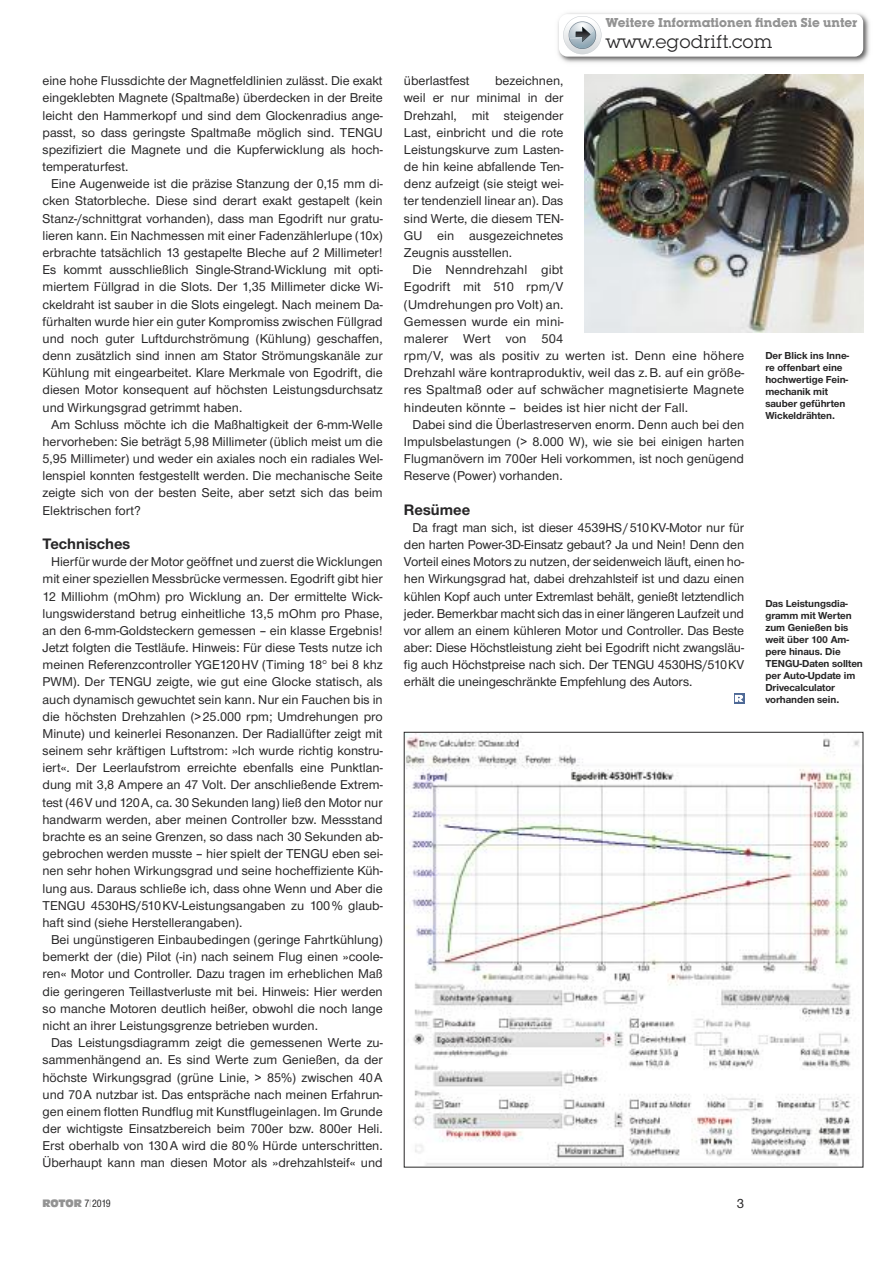
<style>
.page{position:relative;width:893px;height:1263px;background:#fff}
.page>*{position:absolute;margin:0;border:0;box-sizing:border-box;transform-origin:0 0}
.t1{font:19.5px "Lubalin Graph Itc T";color:#272627}
.t2{font:700 15.75px "Nimbus San Nov T";color:#272627}
.t3{font:500 13.8px "Nimbus San Nov T";color:#272627}
.t4{font:700 13.5px "Lubalin Graph Itc T";color:#939393}
.t5{font:500 13.35px/17.2px "Nimbus San Nov T";color:#272627;text-align:justify}
.t6{font:11.25px "Antique Olive T Compact";letter-spacing:-.01em;color:#939393}
.t7{font:700 10.5px/12px "Nimbus San Nov T";letter-spacing:-.005em;color:#272627}
.s1{font-family:"Nimbus San T Reg Con";color:#272627}
.s2{font-family:"Nimbus San T Reg Con";color:#c9c9c9}
</style>
<div class="page">
<div style="left:734px;top:693px;width:10px;height:11px;background:#4e6996"></div>
<svg style="left:735px;top:695px;width:8px;height:7px"></svg>
<img style="left:557px;top:13px;width:313px;height:50px">
<div style="left:559px;top:14px;width:304px;height:43px;background:#fff;border-radius:9px"></div>
<svg style="left:563px;top:16px;width:38px;height:38px"></svg>
<img style="left:585px;top:74px;width:278px;height:258px">
<img style="left:406px;top:734px;width:454px;height:431px">
<p class="t5" style="left:43px;top:72px;width:342px">eine hohe Flussdichte der Magnetfeldlinien zulässt. Die exakt eingeklebten Magnete (Spaltmaße) überdecken in der Breite leicht den Hammerkopf und sind dem Glockenradius ange&shy;passt, so dass geringste Spaltmaße möglich sind. TENGU spezifiziert die Magnete und die Kupferwicklung als hoch&shy;temperaturfest.</p>
<p class="t5" style="left:43px;top:175px;width:342px;text-indent:9px">Eine Augenweide ist die präzise Stanzung der 0,15 mm di&shy;cken Statorbleche. Diese sind derart exakt gestapelt (kein Stanz-/schnittgrat vorhanden), dass man Egodrift nur gratu&shy;lieren kann. Ein Nachmessen mit einer Fadenzählerlupe (10x) erbrachte tatsächlich 13 gestapelte Bleche auf 2 Millimeter!<br>Es kommt ausschließlich Single-Strand-Wicklung mit opti&shy;miertem Füllgrad in die Slots. Der 1,35 Millimeter dicke Wi&shy;ckeldraht ist sauber in die Slots eingelegt. Nach meinem Da&shy;fürhalten wurde hier ein guter Kompromiss zwischen Füllgrad und noch guter Luftdurchströmung (Kühlung) geschaffen, denn zusätzlich sind innen am Stator Strömungskanäle zur Kühlung mit eingearbeitet. Klare Merkmale von Egodrift, die diesen Motor konsequent auf höchsten Leistungsdurchsatz und Wirkungsgrad getrimmt haben.</p>
<p class="t5" style="left:43px;top:415px;width:342px;text-indent:9px">Am Schluss möchte ich die Maßhaltigkeit der 6-mm-Welle hervorheben: Sie beträgt 5,98 Millimeter (üblich meist um die 5,95 Millimeter) und weder ein axiales noch ein radiales Wel&shy;lenspiel konnten festgestellt werden. Die mechanische Seite zeigte sich von der besten Seite, aber setzt sich das beim Elektrischen fort?</p>
<p class="t2" style="left:43px;top:534px;width:89px">Technisches</p>
<p class="t5" style="left:43px;top:553px;width:342px;text-indent:9px">Hierfür wurde der Motor geöffnet und zuerst die Wicklungen mit einer speziellen Messbrücke vermessen. Egodrift gibt hier 12 Milliohm (mOhm) pro Wicklung an. Der ermittelte Wick&shy;lungswiderstand betrug einheitliche 13,5 mOhm pro Phase, an den 6-mm-Goldsteckern gemessen – ein klasse Ergebnis!<br>Jetzt folgten die Testläufe. Hinweis: Für diese Tests nutze ich meinen Referenzcontroller YGE120HV (Timing 18° bei 8 khz PWM). Der TENGU zeigte, wie gut eine Glocke statisch, als auch dynamisch gewuchtet sein kann. Nur ein Fauchen bis in die höchsten Drehzahlen (&gt;25.000 rpm; Umdrehungen pro Minute) und keinerlei Resonanzen. Der Radiallüfter zeigt mit seinem sehr kräftigen Luftstrom: »Ich wurde richtig konstru&shy;iert«. Der Leerlaufstrom erreichte ebenfalls eine Punktlan&shy;dung mit 3,8 Ampere an 47 Volt. Der anschließende Extrem&shy;test (46V und 120A, ca. 30 Sekunden lang) ließ den Motor nur handwarm werden, aber meinen Controller bzw. Messstand brachte es an seine Grenzen, so dass nach 30 Sekunden ab&shy;gebrochen werden musste – hier spielt der TENGU eben sei&shy;nen sehr hohen Wirkungsgrad und seine hocheffiziente Küh&shy;lung aus. Daraus schließe ich, dass ohne Wenn und Aber die TENGU 4530HS/510KV-Leistungsangaben zu 100% glaub&shy;haft sind (siehe Herstellerangaben).</p>
<p class="t5" style="left:43px;top:931px;width:342px;text-indent:9px">Bei ungünstigeren Einbaubedingen (geringe Fahrtkühlung) bemerkt der (die) Pilot (-in) nach seinem Flug einen »coole&shy;ren« Motor und Controller. Dazu tragen im erheblichen Maß die geringeren Teillastverluste mit bei. Hinweis: Hier werden so manche Motoren deutlich heißer, obwohl die noch lange nicht an ihrer Leistungsgrenze betrieben wurden.</p>
<p class="t5" style="left:43px;top:1034px;width:342px;text-indent:9px">Das Leistungsdiagramm zeigt die gemessenen Werte zu&shy;sammenhängend an. Es sind Werte zum Genießen, da der höchste Wirkungsgrad (grüne Linie, &gt; 85%) zwischen 40A und 70A nutzbar ist. Das entspräche nach meinen Erfahrun&shy;gen einem flotten Rundflug mit Kunstflugeinlagen. Im Grunde der wichtigste Einsatzbereich beim 700er bzw. 800er Heli.<br>Erst oberhalb von 130A wird die 80% Hürde unterschritten.<br>Überhaupt kann man diesen Motor als »drehzahlsteif« und</p>
<p class="t4" style="left:606px;top:15px;width:253px">Weitere Informationen finden Sie unter</p>
<h1 class="t1" style="left:606px;top:30px;width:168px">www.egodrift.com</h1>
<p class="t5" style="left:404px;top:72px;width:67px">überlastfest</p>
<p class="t5" style="left:404px;top:72px;width:161px;text-indent:91px">bezeichnen, weil er nur minimal in der Drehzahl, mit steigender Last, einbricht und die rote Leistungskurve zum Lasten&shy;de hin keine abfallende Ten&shy;denz aufzeigt (sie steigt wei&shy;ter tendenziell linear an). Das sind Werte, die diesem TEN-GU ein ausgezeichnetes Zeugnis ausstellen.</p>
<p class="t5" style="left:404px;top:261px;width:342px;text-align:left;text-indent:9px">Die Nenndrehzahl gibt<br>Egodrift mit 510 rpm/V<br>(Umdrehungen pro Volt) an.<br>Gemessen wurde ein mini-<br>malerer Wert von 504<br>rpm/V, was als positiv zu werten ist. Denn eine höhere Drehzahl wäre kontraproduktiv, weil das z.B. auf ein größe&shy;res Spaltmaß oder auf schwächer magnetisierte Magnete hindeuten könnte – beides ist hier nicht der Fall.</p>
<p class="t5" style="left:404px;top:416px;width:342px;text-indent:9px">Dabei sind die Überlastreserven enorm. Denn auch bei den Impulsbelastungen (&gt; 8.000 W), wie sie bei einigen harten Flugmanövern im 700er Heli vorkommen, ist noch genügend Reserve (Power) vorhanden.</p>
<p class="t2" style="left:404px;top:500px;width:68px">Resümee</p>
<p class="t5" style="left:404px;top:519px;width:342px;text-indent:9px">Da fragt man sich, ist dieser 4539HS/510KV-Motor nur für den harten Power-3D-Einsatz gebaut? Ja und Nein! Denn den Vorteil eines Motors zu nutzen, der seidenweich läuft, einen ho&shy;hen Wirkungsgrad hat, dabei drehzahlsteif ist und dazu einen kühlen Kopf auch unter Extremlast behält, genießt letztendlich jeder. Bemerkbar macht sich das in einer längeren Laufzeit und vor allem an einem kühleren Motor und Controller. Das Beste aber: Diese Höchstleistung zieht bei Egodrift nicht zwangsläu&shy;fig auch Höchstpreise nach sich. Der TENGU 4530HS/510KV erhält die uneingeschränkte Empfehlung des Autors.</p>
<p class="t7" style="left:765px;top:350px;width:85px">Der Blick ins Inne&shy;re offenbart eine hochwertige Fein&shy;mechanik mit sauber geführten<br>Wickeldrähten.</p>
<p class="t7" style="left:765px;top:597px;width:99px">Das Leistungsdia&shy;gramm mit Werten zum Genießen bis weit über 100 Am&shy;pere hinaus. Die<br>TENGU-Daten sollten per Auto-Update im<br>Drivecalculator vorhanden sein.</p>
<p class="t6" style="left:43px;top:1196px;width:70px">ROTOR <span class="s1">7</span><span class="s2">I</span><span class="s1">2019</span></p>
<p class="t3" style="left:737px;top:1195px;width:9px">3</p>
</div>
